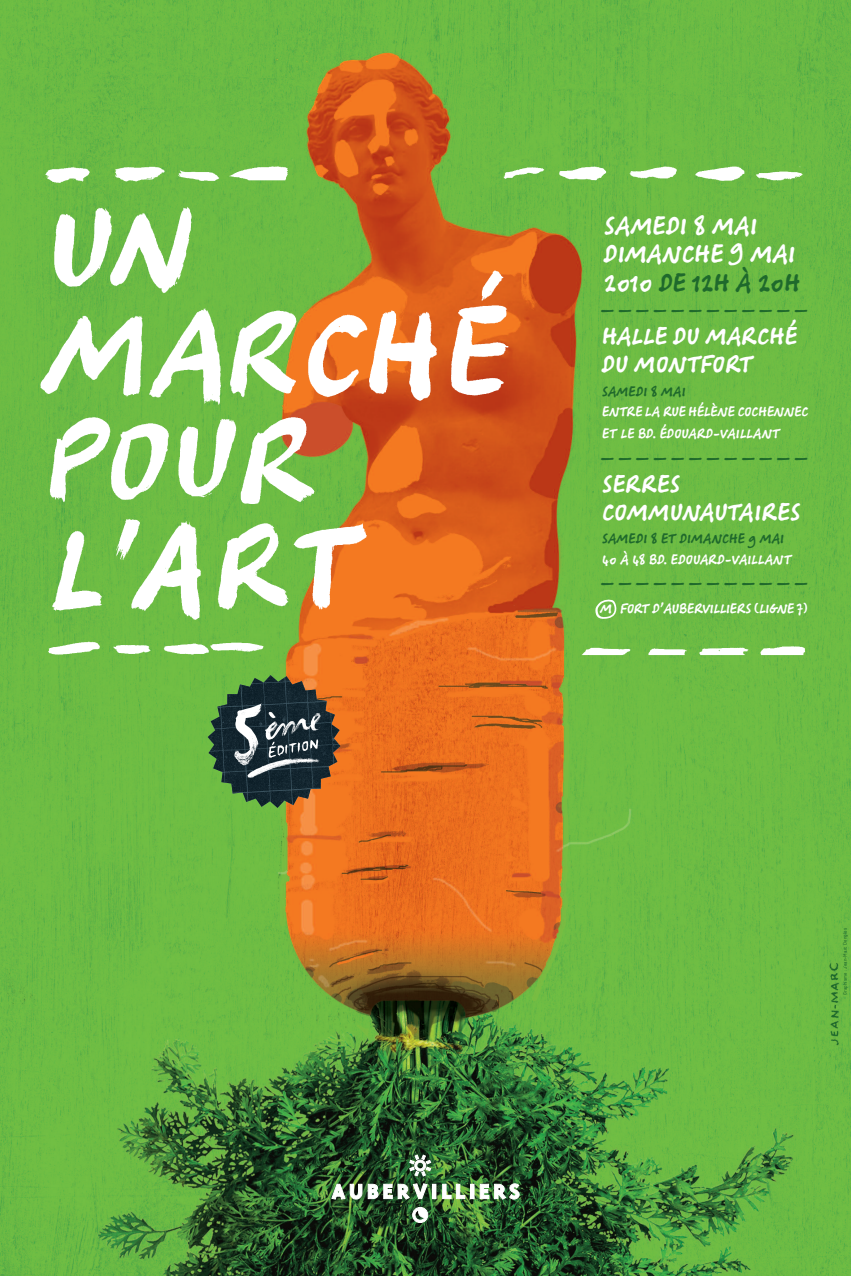
<style>
.page{position:relative;width:851px;height:1276px;background:#fff}
.page>*{position:absolute;margin:0;border:0;box-sizing:border-box;transform-origin:0 0}
.t1{font:24.75px/28.5px "Berranger Hand ITC";color:#fff}
.t2{font:23.77px/28.5px "Berranger Hand ITC";color:#fff}
.t3{font:15.75px "Berranger Hand ITC";color:#1f692c}
.t4{font:13.5px/22.4px "Berranger Hand ITC";letter-spacing:-.01em;color:#fff}
.t5{font:13.5px "Berranger Hand ITC";color:#1f692c}
.t6{font:5.25px "Gravur Condensed";color:#1f692c}
.s1{color:#1f692c}
</style>
<div class="page">
<img style="left:0;top:0;width:850px;height:1276px">
<svg style="left:595px;top:599px;width:24px;height:22px"></svg>
<img style="left:826px;top:1000px;width:13px;height:51px">
<img style="left:829px;top:957px;width:14px;height:52px">
<svg style="left:843px;top:981px;width:1px;height:13px"></svg>
<svg style="left:829px;top:1000px;width:10px;height:9px"></svg>
<svg style="left:331px;top:1184px;width:31px;height:15px"></svg>
<svg style="left:368px;top:1183px;width:59px;height:16px"></svg>
<svg style="left:442px;top:1184px;width:23px;height:15px"></svg>
<svg style="left:479px;top:1183px;width:40px;height:16px"></svg>
<svg style="left:409px;top:1154px;width:22px;height:22px"></svg>
<svg style="left:412px;top:1207px;width:16px;height:15px"></svg>
<img style="left:40px;top:194px;width:479px;height:431px">
<img style="left:40px;top:633px;width:235px;height:32px">
<img style="left:37px;top:156px;width:256px;height:42px">
<img style="left:497px;top:156px;width:319px;height:42px">
<img style="left:578px;top:633px;width:242px;height:27px">
<img style="left:208px;top:675px;width:132px;height:133px">
<img style="left:228px;top:703px;width:98px;height:80px">
<h1 class="t1" style="left:604px;top:214px;width:197px">SAMEDI 8 MAI<br>DIMANCHE 9 MAI<br>2010 <span class="s1">DE 12H À 20H</span></h1>
<p class="t3" style="left:600px;top:301px;width:210px">————————————</p>
<h2 class="t2" style="left:602px;top:325px;width:197px">HALLE DU MARCHÉ<br>DU MONTFORT</h2>
<p class="t5" style="left:602px;top:383px;width:85px">SAMEDI 8 MAI</p>
<p class="t4" style="left:602px;top:402px;width:208px">ENTRE LA RUE HÉLÈNE COCHENNEC<br>ET LE BD. ÉDOUARD-VAILLANT</p>
<p class="t3" style="left:600px;top:449px;width:210px">————————————</p>
<h2 class="t2" style="left:602px;top:472px;width:200px">SERRES<br>COMMUNAUTAIRES</h2>
<p class="t5" style="left:602px;top:531px;width:184px">SAMEDI 8 ET DIMANCHE 9 MAI</p>
<p class="t4" style="left:602px;top:549px;width:191px">40 À 48 BD. EDOUARD-VAILLANT</p>
<p class="t3" style="left:600px;top:574px;width:210px">————————————</p>
<p class="t4" style="left:600px;top:599px;width:210px">M FORT D’AUBERVILLIERS (LIGNE 7)</p>
<p class="t6" style="left:843px;top:995px;width:68px;rotate:-90deg">Graphisme : Jean-Marc Denglos</p>
</div>
